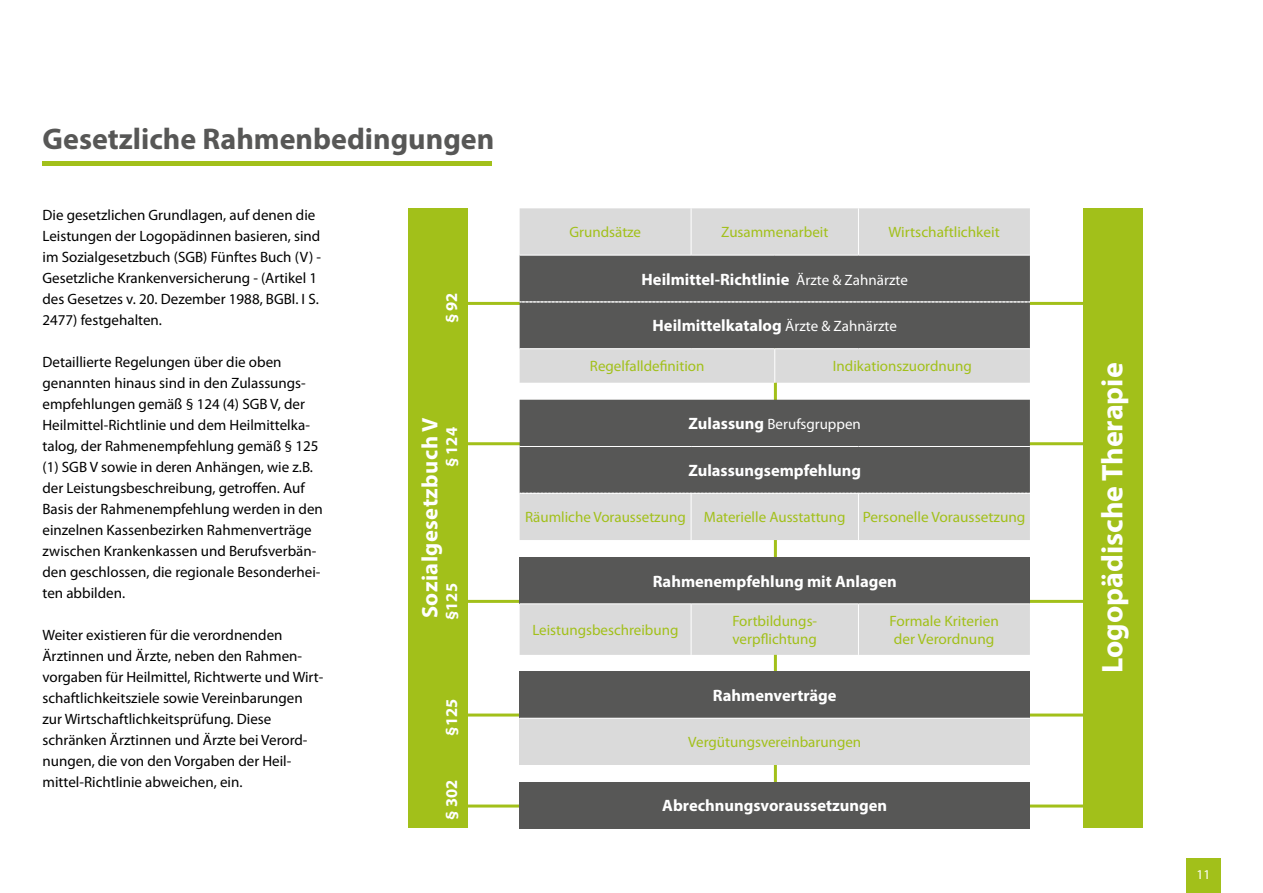
<style>
.page{position:relative;width:1263px;height:893px;background:#fff}
.page>*{position:absolute;margin:0;border:0;box-sizing:border-box;transform-origin:0 0}
.t1{font:700 30px "Myriad Pro";color:#575756}
.t2{font:700 30px "Myriad Pro";color:#fff}
.t3{font:700 22.5px "Myriad Pro";letter-spacing:.02em;color:#fff}
.t4{font:700 16.5px "Myriad Pro";color:#fff}
.t5{font:15px/21px "Myriad Pro";color:#000}
.t6{font:15px/18px "Myriad Pro";color:#a2c01a}
.t7{font:15px "Myriad Pro";color:#fff}
.t8{font:13.5px "Myriad Pro";color:#fff}
.s1{font-weight:400;font-size:15px}
.s2{font-weight:700;font-size:16.5px}
</style>
<div class="page">
<div style="left:1186px;top:859px;width:34px;height:34px;background:#a2c01a"></div>
<hr style="left:449px;top:442px;width:634px;height:3px;background:#a2c01a">
<hr style="left:450px;top:600px;width:634px;height:3px;background:#a2c01a">
<hr style="left:454px;top:713px;width:634px;height:3px;background:#a2c01a">
<hr style="left:454px;top:804px;width:634px;height:3px;background:#a2c01a">
<hr style="left:457px;top:302px;width:626px;height:3px;background:#a2c01a">
<hr style="left:774px;top:288px;width:3px;height:510px;background:#a2c01a">
<hr style="left:43px;top:162px;width:449px;height:4px;background:#a2c01a">
<div style="left:408px;top:208px;width:59px;height:619px;background:#a2c01a"></div>
<div style="left:520px;top:208px;width:510px;height:175px;background:#dadada"></div>
<div style="left:520px;top:256px;width:510px;height:92px;background:#575756"></div>
<hr style="left:691px;top:208px;width:1px;height:47px;background:#fff">
<hr style="left:858px;top:208px;width:1px;height:47px;background:#fff">
<hr style="left:520px;top:255px;width:171px;height:1px;background:#fff">
<hr style="left:691px;top:255px;width:84px;height:1px;background:#fff">
<hr style="left:775px;top:255px;width:83px;height:1px;background:#fff">
<hr style="left:858px;top:255px;width:172px;height:1px;background:#fff">
<hr style="left:774px;top:349px;width:1px;height:34px;background:#fff">
<svg style="left:520px;top:302px;width:510px;height:1px"></svg>
<hr style="left:520px;top:348px;width:171px;height:1px;background:#fff">
<hr style="left:691px;top:348px;width:84px;height:1px;background:#fff">
<hr style="left:775px;top:348px;width:83px;height:1px;background:#fff">
<hr style="left:858px;top:348px;width:172px;height:1px;background:#fff">
<div style="left:520px;top:400px;width:510px;height:93px;background:#575756"></div>
<hr style="left:520px;top:446px;width:171px;height:1px;background:#fff">
<hr style="left:691px;top:446px;width:167px;height:1px;background:#fff">
<hr style="left:858px;top:446px;width:172px;height:1px;background:#fff">
<div style="left:520px;top:493px;width:510px;height:47px;background:#dadada"></div>
<div style="left:520px;top:557px;width:510px;height:47px;background:#575756"></div>
<div style="left:520px;top:604px;width:510px;height:51px;background:#dadada"></div>
<hr style="left:520px;top:603px;width:171px;height:1px;background:#fff">
<hr style="left:691px;top:603px;width:167px;height:1px;background:#fff">
<hr style="left:691px;top:604px;width:1px;height:51px;background:#fff">
<hr style="left:858px;top:603px;width:172px;height:1px;background:#fff">
<hr style="left:858px;top:604px;width:1px;height:51px;background:#fff">
<div style="left:1083px;top:208px;width:60px;height:619px;background:#a2c01a"></div>
<div style="left:520px;top:782px;width:510px;height:46px;background:#575756"></div>
<div style="left:520px;top:671px;width:510px;height:47px;background:#575756"></div>
<div style="left:520px;top:718px;width:510px;height:47px;background:#dadada"></div>
<hr style="left:520px;top:718px;width:510px;height:1px;background:#fff">
<h1 class="t1" style="left:43px;top:120px;width:453px">Gesetzliche Rahmenbedingungen</h1>
<p class="t5" style="left:43px;top:204px;width:280px">Die gesetzlichen Grundlagen, auf denen die Leistungen der Logopädinnen basieren, sind im Sozialgesetzbuch (SGB) Fünftes Buch (V) - Gesetzliche Krankenversicherung - (Artikel 1 des Gesetzes v. 20. Dezember 1988, BGBl. I S.<br>2477) festgehalten.</p>
<p class="t5" style="left:43px;top:351px;width:282px">Detaillierte Regelungen über die oben genannten hinaus sind in den Zulassungs&shy;empfehlungen gemäß § 124 (4) SGB V, der Heilmittel-Richtlinie und dem Heilmittelka&shy;talog, der Rahmenempfehlung gemäß § 125 (1) SGB V sowie in deren Anhängen, wie z.B. der Leistungsbeschreibung, getroffen. Auf Basis der Rahmenempfehlung werden in den einzelnen Kassenbezirken Rahmenverträge zwischen Krankenkassen und Berufsverbän&shy;den geschlossen, die regionale Besonderhei&shy;ten abbilden.</p>
<p class="t5" style="left:43px;top:624px;width:282px">Weiter existieren für die verordnenden Ärztinnen und Ärzte, neben den Rahmen&shy;vorgaben für Heilmittel, Richtwerte und Wirt&shy;schaftlichkeitsziele sowie Vereinbarungen zur Wirtschaftlichkeitsprüfung. Diese schränken Ärztinnen und Ärzte bei Verord&shy;nungen, die von den Vorgaben der Heil&shy;mittel-Richtlinie abweichen, ein.</p>
<p class="t4" style="left:441px;top:323px;width:32px;rotate:-90deg">§ 92</p>
<h2 class="t3" style="left:415px;top:618px;width:202px;rotate:-90deg">Sozialgesetzbuch V</h2>
<p class="t4" style="left:441px;top:467px;width:42px;rotate:-90deg">§ 124</p>
<p class="t4" style="left:441px;top:620px;width:38px;rotate:-90deg">§125</p>
<p class="t4" style="left:441px;top:735px;width:38px;rotate:-90deg">§125</p>
<p class="t4" style="left:441px;top:820px;width:42px;rotate:-90deg">§ 302</p>
<p class="t6" style="left:570px;top:223px;width:73px">Grundsätze</p>
<p class="t6" style="left:721px;top:223px;width:109px">Zusammenarbeit</p>
<p class="t6" style="left:888px;top:223px;width:113px">Wirtschaftlichkeit</p>
<p class="t4" style="left:642px;top:268px;width:268px">Heilmittel-Richtlinie <span class="s1">Ärzte &amp; Zahnärzte</span></p>
<p class="t4" style="left:653px;top:315px;width:246px">Heilmittelkatalog <span class="s1">Ärzte &amp; Zahnärzte</span></p>
<p class="t6" style="left:590px;top:357px;width:116px">Regelfalldefinition</p>
<p class="t6" style="left:833px;top:357px;width:140px">Indikationszuordnung</p>
<p class="t7" style="left:689px;top:415px;width:174px"><span class="s2">Zulassung</span> Berufsgruppen</p>
<p class="t4" style="left:688px;top:460px;width:174px">Zulassungsempfehlung</p>
<p class="t6" style="left:525px;top:508px;width:502px">Räumliche Voraussetzung Materielle Ausstattung Personelle Voraussetzung</p>
<p class="t4" style="left:653px;top:570px;width:246px">Rahmenempfehlung mit Anlagen</p>
<p class="t6" style="left:532px;top:621px;width:148px">Leistungsbeschreibung</p>
<p class="t6" style="left:732px;top:612px;width:86px">Fortbildungs&shy;verpflichtung</p>
<p class="t6" style="left:889px;top:612px;width:111px;text-align:center">Formale Kriterien der Verordnung</p>
<p class="t4" style="left:713px;top:685px;width:125px">Rahmenverträge</p>
<p class="t6" style="left:688px;top:733px;width:174px">Vergütungsvereinbarungen</p>
<p class="t4" style="left:662px;top:795px;width:226px">Abrechnungsvoraussetzungen</p>
<h1 class="t2" style="left:1093px;top:673px;width:312px;rotate:-90deg">Logopädische Therapie</h1>
<p class="t8" style="left:1196px;top:866px;width:15px">11</p>
</div>
